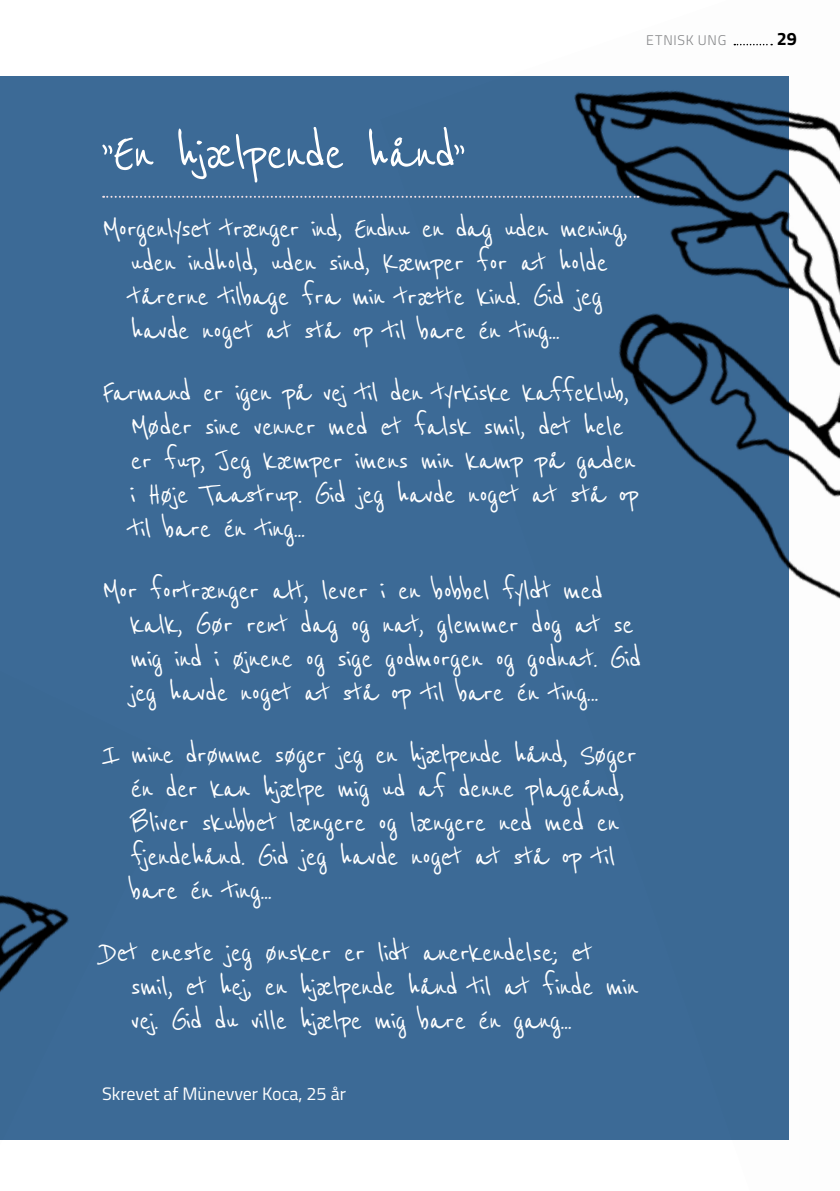
<style>
.page{position:relative;width:840px;height:1191px;background:#fff}
.page>*{position:absolute;margin:0;border:0;box-sizing:border-box;transform-origin:0 0}
.t1{font:60px "Reenie Beanie";letter-spacing:-.03em;color:#fff}
.t2{font:34px/34px "Reenie Beanie";letter-spacing:-.03em;color:#fff}
.t3{font:18px "Titillium Web";color:#fff}
.t4{font:700 18px "Titillium Web";color:#000}
.t5{font:300 14px "Titillium Web";letter-spacing:.055em;color:#87888a}
</style>
<div class="page">
<div style="left:0;top:77px;width:788px;height:1063px;background:#3c6a96"></div>
<img style="left:0;top:895px;width:69px;height:97px">
<img style="left:380px;top:43px;width:459px;height:1097px">
<svg style="left:103px;top:196px;width:535px;height:2px"></svg>
<p class="t5" style="left:645px;top:30px;width:82px">ETNISK UNG</p>
<p class="t4" style="left:776px;top:25px;width:22px">29</p>
<h1 class="t1" style="left:102px;top:120px;width:365px">”En hjælpende hånd”</h1>
<p class="t2" style="left:130px;top:212px;width:499px;text-indent:-28px">Morgenlyset trænger ind, Endnu en dag uden mening, uden indhold, uden sind, Kæmper for at holde tårerne tilbage fra min trætte kind. Gid jeg havde noget at stå op til bare én ting...</p>
<p class="t2" style="left:130px;top:376px;width:510px;text-indent:-28px">Farmand er igen på vej til den tyrkiske kaffeklub, Møder sine venner med et falsk smil, det hele er fup, Jeg kæmper imens min kamp på gaden i Høje Taastrup. Gid jeg havde noget at stå op til bare én ting...</p>
<p class="t2" style="left:130px;top:574px;width:512px;text-indent:-28px">Mor fortrænger alt, lever i en bobbel fyldt med kalk, Gør rent dag og nat, glemmer dog at se mig ind i øjnene og sige godmorgen og godnat. Gid jeg havde noget at stå op til bare én ting...</p>
<p class="t2" style="left:130px;top:738px;width:508px;text-indent:-28px">I mine drømme søger jeg en hjælpende hånd, Søger én der kan hjælpe mig ud af denne plageånd, Bliver skubbet længere og længere ned med en fjendehånd. Gid jeg havde noget at stå op til bare én ting...</p>
<p class="t2" style="left:130px;top:936px;width:509px;text-indent:-28px">Det eneste jeg ønsker er lidt anerkendelse; et smil, et hej, en hjælpende hånd til at finde min vej. Gid du ville hjælpe mig bare én gang...</p>
<p class="t3" style="left:102px;top:1080px;width:245px">Skrevet af Münevver Koca, 25 år</p>
</div>
